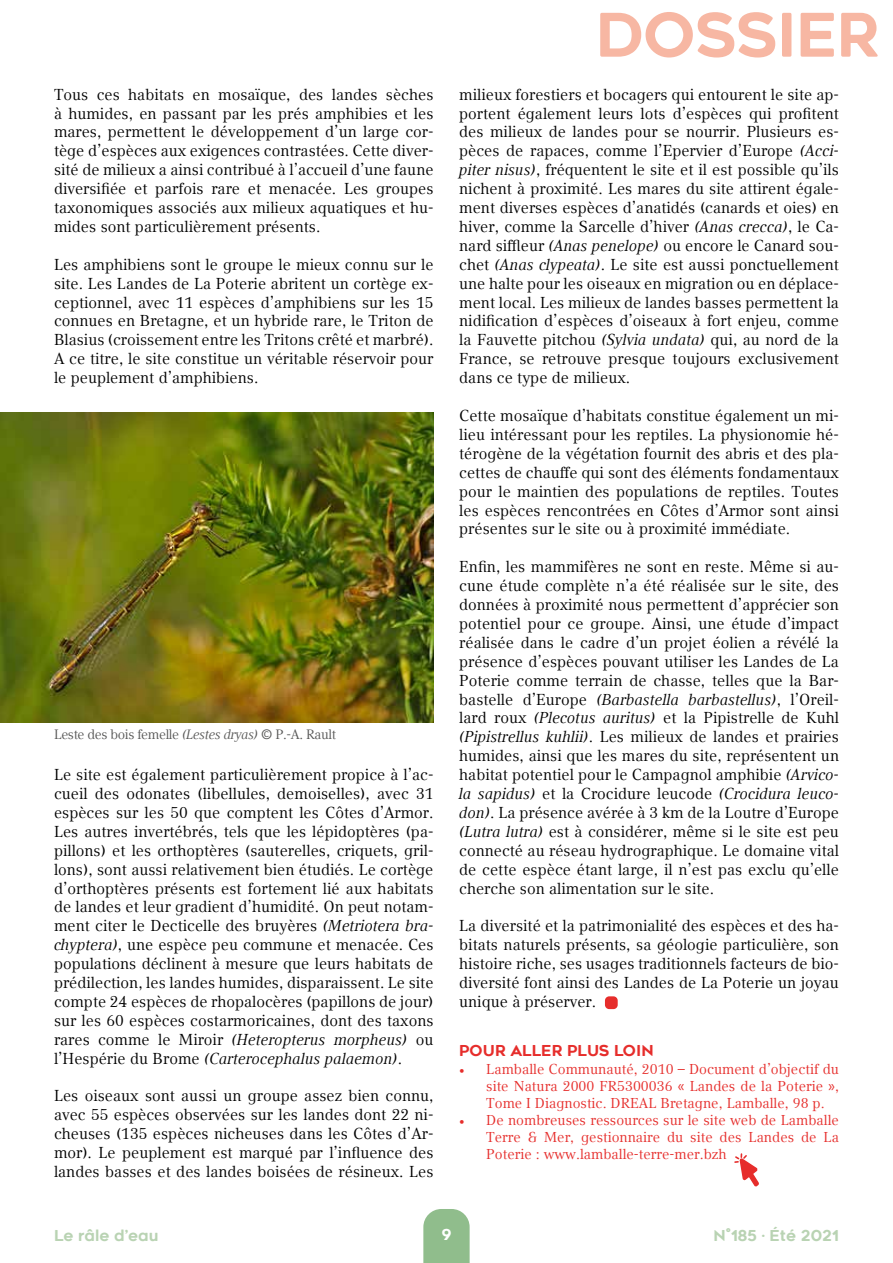
<style>
.page{position:relative;width:893px;height:1263px;background:#fff}
.page>*{position:absolute;margin:0;border:0;box-sizing:border-box;transform-origin:0 0}
.t1{font:60px "Renogare Soft";letter-spacing:-.025em;color:#f7b7a3}
.t2{font:15.75px/18.9px "Compatil Text LTW06";color:#000;text-align:justify}
.t3{font:italic 15.75px/18.9px "Compatil Text LT Com";color:#000}
.t4{font:15px "Renogare Soft";color:#b9d3b3}
.t5{font:15px "Renogare Soft";color:#e62d2b}
.t6{font:15px "Renogare Soft";color:#fff}
.t7{font:14.25px/17.1px "Compatil Text LTW06";color:#e62d2b;text-align:justify}
.t8{font:13.5px "Compatil Text LTW06";letter-spacing:-.03em;color:#575756}
.s1{font-family:"Compatil Text LT Com";font-style:italic}
.s2{font-family:"Compatil Text LTW06";font-style:normal}
.s3{font-family:"Minion Pro"}
</style>
<div class="page">
<svg style="left:423px;top:1209px;width:47px;height:54px"></svg>
<div style="left:605px;top:996px;width:13px;height:13px;background:#e62d2b;border-radius:4px"></div>
<svg style="left:734px;top:1153px;width:25px;height:34px"></svg>
<img style="left:0;top:412px;width:434px;height:311px">
<p class="t2" style="left:54px;top:85px;width:381px">Tous ces habitats en mosaïque, des landes sèches à humides, en passant par les prés amphibies et les mares, permettent le développement d’un large cor&shy;tège d’espèces aux exigences contrastées. Cette diver&shy;sité de milieux a ainsi contribué à l’accueil d’une faune diversifiée et parfois rare et menacée. Les groupes taxonomiques associés aux milieux aquatiques et hu&shy;mides sont particulièrement présents.</p>
<p class="t2" style="left:54px;top:255px;width:381px">Les amphibiens sont le groupe le mieux connu sur le site. Les Landes de La Poterie abritent un cortège ex&shy;ceptionnel, avec 11 espèces d’amphibiens sur les 15 connues en Bretagne, et un hybride rare, le Triton de Blasius (croissement entre les Tritons crêté et marbré).<br>A ce titre, le site constitue un véritable réservoir pour le peuplement d’amphibiens.</p>
<p class="t8" style="left:54px;top:727px;width:283px">Leste des bois femelle <span class="s1">(Lestes dryas)</span> © P.-A. Rault</p>
<p class="t2" style="left:54px;top:765px;width:381px">Le site est également particulièrement propice à l’ac&shy;cueil des odonates (libellules, demoiselles), avec 31 espèces sur les 50 que comptent les Côtes d’Armor.<br>Les autres invertébrés, tels que les lépidoptères (pa&shy;pillons) et les orthoptères (sauterelles, criquets, gril&shy;lons), sont aussi relativement bien étudiés. Le cortège d’orthoptères présents est fortement lié aux habitats de landes et leur gradient d’humidité. On peut notam&shy;ment citer le Decticelle des bruyères <span class="s1">(Metriotera bra&shy;chyptera)</span>, une espèce peu commune et menacée. Ces populations déclinent à mesure que leurs habitats de prédilection, les landes humides, disparaissent. Le site compte 24 espèces de rhopalocères (papillons de jour) sur les 60 espèces costarmoricaines, dont des taxons</p>
<p class="t3" style="left:54px;top:1030px;width:381px"><span class="s2">rares comme le Miroir</span> (Heteropterus morpheus) <span class="s2">ou l’Hespérie du Brome</span> (Carterocephalus palaemon)<span class="s2">.</span></p>
<p class="t2" style="left:54px;top:1087px;width:381px">Les oiseaux sont aussi un groupe assez bien connu, avec 55 espèces observées sur les landes dont 22 ni&shy;cheuses (135 espèces nicheuses dans les Côtes d’Ar&shy;mor). Le peuplement est marqué par l’influence des landes basses et des landes boisées de résineux. Les</p>
<h1 class="t1" style="left:596px;top:-4px;width:286px">DOSSIER</h1>
<p class="t2" style="left:459px;top:85px;width:381px">milieux forestiers et bocagers qui entourent le site ap&shy;portent également leurs lots d’espèces qui profitent des milieux de landes pour se nourrir. Plusieurs es&shy;pèces de rapaces, comme l’Epervier d’Europe <span class="s1">(Acci&shy;piter nisus)</span>, fréquentent le site et il est possible qu’ils nichent à proximité. Les mares du site attirent égale&shy;ment diverses espèces d’anatidés (canards et oies) en hiver, comme la Sarcelle d’hiver <span class="s1">(Anas crecca)</span>, le Ca&shy;nard siffleur <span class="s1">(Anas penelope)</span> ou encore le Canard sou&shy;chet <span class="s1">(Anas clypeata)</span>. Le site est aussi ponctuellement une halte pour les oiseaux en migration ou en déplace&shy;ment local. Les milieux de landes basses permettent la nidification d’espèces d’oiseaux à fort enjeu, comme la Fauvette pitchou <span class="s1">(Sylvia undata)</span> qui, au nord de la France, se retrouve presque toujours exclusivement dans ce type de milieux.</p>
<p class="t2" style="left:459px;top:406px;width:381px">Cette mosaïque d’habitats constitue également un mi&shy;lieu intéressant pour les reptiles. La physionomie hé&shy;térogène de la végétation fournit des abris et des pla&shy;cettes de chauffe qui sont des éléments fondamentaux pour le maintien des populations de reptiles. Toutes les espèces rencontrées en Côtes d’Armor sont ainsi présentes sur le site ou à proximité immédiate.</p>
<p class="t2" style="left:459px;top:557px;width:381px">Enfin, les mammifères ne sont en reste. Même si au&shy;cune étude complète n’a été réalisée sur le site, des données à proximité nous permettent d’apprécier son potentiel pour ce groupe. Ainsi, une étude d’impact réalisée dans le cadre d’un projet éolien a révélé la présence d’espèces pouvant utiliser les Landes de La Poterie comme terrain de chasse, telles que la Bar&shy;bastelle d’Europe <span class="s1">(Barbastella barbastellus)</span>, l’Oreil&shy;lard roux <span class="s1">(Plecotus auritus)</span> et la Pipistrelle de Kuhl <span class="s1">(Pipistrellus kuhlii)</span>. Les milieux de landes et prairies humides, ainsi que les mares du site, représentent un habitat potentiel pour le Campagnol amphibie <span class="s1">(Arvico-</span></p>
<p class="t3" style="left:459px;top:784px;width:381px">la sapidus) <span class="s2">et la Crocidure leucode</span> (Crocidura leuco-</p>
<p class="t2" style="left:459px;top:803px;width:381px"><span class="s1">don)</span>. La présence avérée à 3 km de la Loutre d’Europe <span class="s1">(Lutra lutra)</span> est à considérer, même si le site est peu connecté au réseau hydrographique. Le domaine vital de cette espèce étant large, il n’est pas exclu qu’elle cherche son alimentation sur le site.</p>
<p class="t2" style="left:459px;top:917px;width:381px">La diversité et la patrimonialité des espèces et des ha&shy;bitats naturels présents, sa géologie particulière, son histoire riche, ses usages traditionnels facteurs de bio&shy;diversité font ainsi des Landes de La Poterie un joyau unique à préserver.</p>
<p class="t5" style="left:459px;top:1041px;width:196px">POUR ALLER PLUS LOIN</p>
<p class="t7" style="left:486px;top:1060px;width:354px;text-indent:-27px"><span class="s3">•</span> Lamballe Communauté, 2010 – Document d’objectif du site Natura 2000 FR5300036 « Landes de la Poterie », Tome I Diagnostic. DREAL Bretagne, Lamballe, 98 p.</p>
<p class="t7" style="left:486px;top:1111px;width:354px;text-indent:-27px"><span class="s3">•</span> De nombreuses ressources sur le site web de Lamballe Terre &amp; Mer, gestionnaire du site des Landes de La Poterie : www.lamballe-terre-mer.bzh</p>
<p class="t4" style="left:54px;top:1226px;width:106px">Le râle d’eau</p>
<p class="t4" style="left:713px;top:1226px;width:127px">N°185 · Été 2021</p>
<p class="t6" style="left:441px;top:1225px;width:12px">9</p>
</div>
